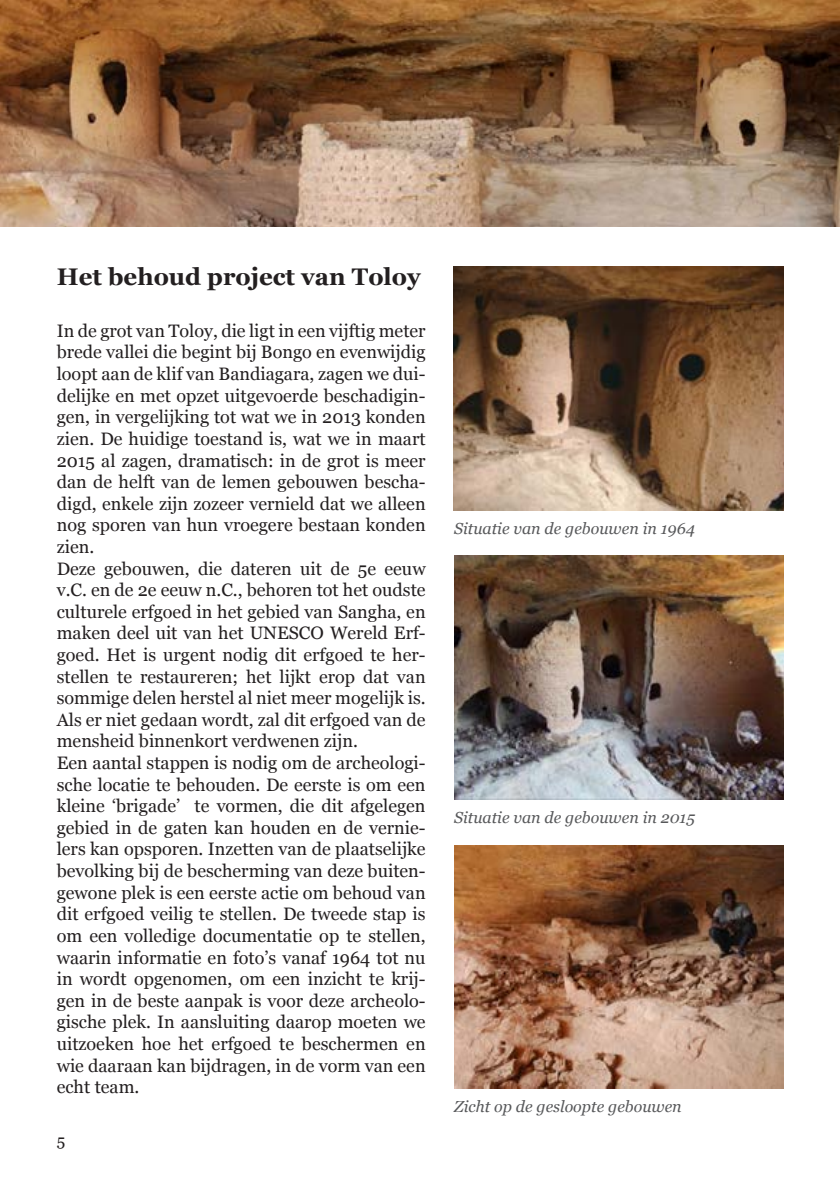
<style>
.page{position:relative;width:840px;height:1191px;background:#fff}
.page>*{position:absolute;margin:0;border:0;box-sizing:border-box;transform-origin:0 0}
.t1{font:700 24px "Georgia";color:#231f20}
.basis{font:18px/21.6px "Georgia";color:#231f20;text-align:justify}
.bijschrift{font:italic 16px "Georgia";color:#57585a}
.t2{font:16px "Georgia";color:#231f20}
</style>
<div class="page">
<img style="left:0;top:0;width:839px;height:227px">
<img style="left:453px;top:266px;width:329px;height:244px">
<img style="left:454px;top:845px;width:328px;height:244px">
<img style="left:454px;top:556px;width:328px;height:243px">
<p class="t1" style="left:57px;top:261px;width:365px">Het behoud project van Toloy</p>
<p class="basis" style="left:57px;top:320px;width:370px">In de grot van Toloy, die ligt in een vijftig meter brede vallei die begint bij Bongo en evenwijdig loopt aan de klif van Bandiagara, zagen we dui&shy;delijke en met opzet uitgevoerde beschadigin&shy;gen, in vergelijking tot wat we in 2013 konden zien. De huidige toestand is, wat we in maart 2015 al zagen, dramatisch: in de grot is meer dan de helft van de lemen gebouwen bescha&shy;digd, enkele zijn zozeer vernield dat we alleen nog sporen van hun vroegere bestaan konden zien.</p>
<p class="basis" style="left:57px;top:558px;width:370px">Deze gebouwen, die dateren uit de 5e eeuw v.C. en de 2e eeuw n.C., behoren tot het oudste culturele erfgoed in het gebied van Sangha, en maken deel uit van het UNESCO Wereld Erf&shy;goed. Het is urgent nodig dit erfgoed te her&shy;stellen te restaureren; het lijkt erop dat van sommige delen herstel al niet meer mogelijk is.<br>Als er niet gedaan wordt, zal dit erfgoed van de mensheid binnenkort verdwenen zijn.</p>
<p class="basis" style="left:57px;top:752px;width:370px">Een aantal stappen is nodig om de archeologi&shy;sche locatie te behouden. De eerste is om een kleine ‘brigade’ te vormen, die dit afgelegen gebied in de gaten kan houden en de vernie&shy;lers kan opsporen. Inzetten van de plaatselijke bevolking bij de bescherming van deze buiten&shy;gewone plek is een eerste actie om behoud van dit erfgoed veilig te stellen. De tweede stap is om een volledige documentatie op te stellen, waarin informatie en foto’s vanaf 1964 tot nu in wordt opgenomen, om een inzicht te krij&shy;gen in de beste aanpak is voor deze archeolo&shy;gische plek. In aansluiting daarop moeten we uitzoeken hoe het erfgoed te beschermen en wie daaraan kan bijdragen, in de vorm van een echt team.</p>
<p class="t2" style="left:57px;top:1131px;width:10px">5</p>
<p class="bijschrift" style="left:454px;top:518px;width:242px">Situatie van de gebouwen in 1964</p>
<p class="bijschrift" style="left:454px;top:807px;width:242px">Situatie van de gebouwen in 2015</p>
<p class="bijschrift" style="left:454px;top:1096px;width:229px">Zicht op de gesloopte gebouwen</p>
</div>
